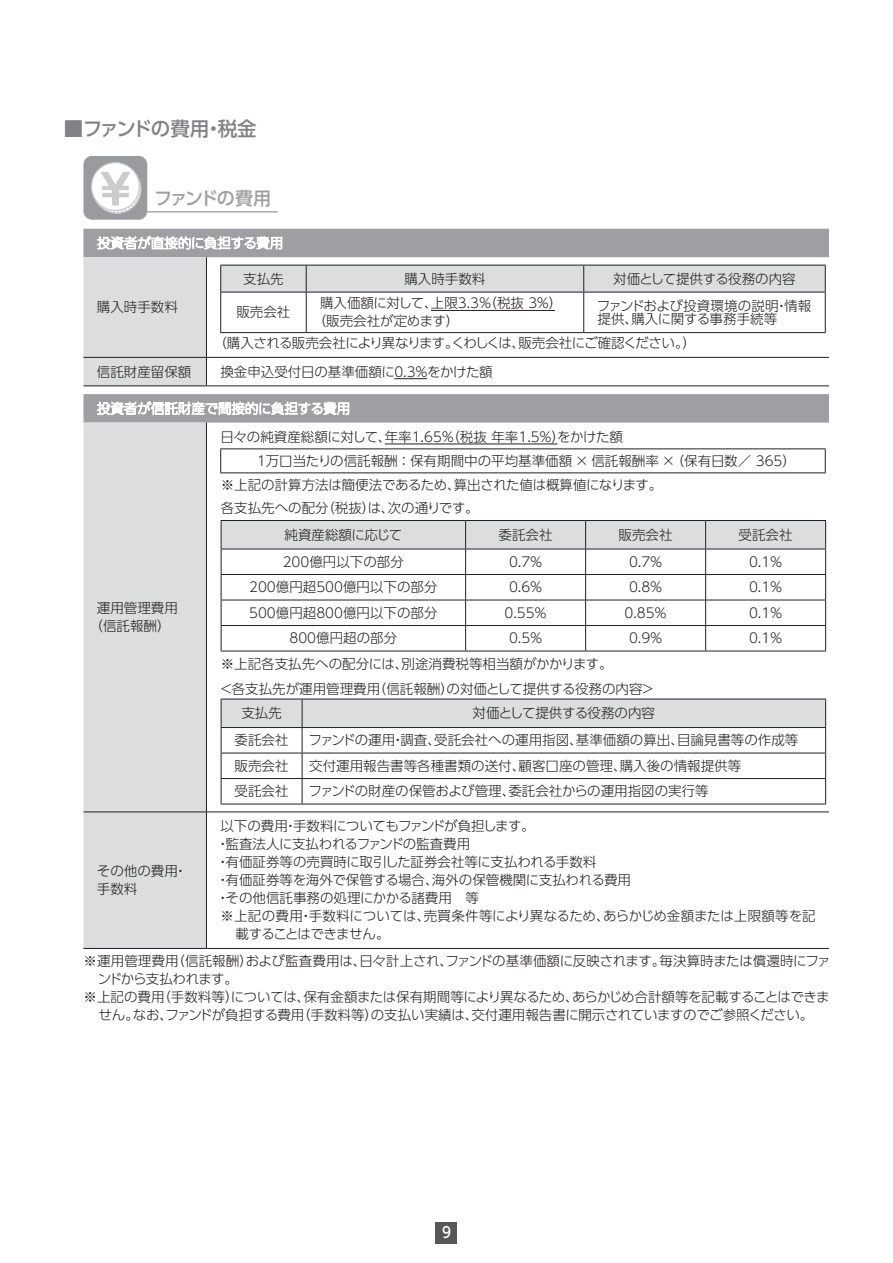
<style>
.page{position:relative;width:893px;height:1263px;background:#fff}
.page>*{position:absolute;margin:0;border:0;box-sizing:border-box;transform-origin:0 0}
.t1{font:500 19.5px "UD Shin Go Pro";letter-spacing:-.06em;color:#808285}
.t2{font:500 18px "UD Shin Go Pro";letter-spacing:-.095em;color:#9d9fa2}
.t3{font:500 15px "UD Shin Go Pro";color:#fff;scale:.9 1}
.t4{font:300 13.5px/18px "UD Shin Go Pro";color:#231f20}
.t5{font:300 13.5px "UD Shin Go Pro";letter-spacing:-.02em;color:#231f20}
.t6{font:300 13.5px "UD Shin Go Pro";letter-spacing:-.025em;color:#231f20}
.t7{font:300 13.5px "UD Shin Go Pro";letter-spacing:-.045em;color:#231f20}
.t8{font:300 13.5px "UD Shin Go Pro";letter-spacing:-.035em;color:#231f20}
.t9{font:300 13.5px "UD Shin Go Pro";letter-spacing:-.055em;color:#231f20}
.t10{font:300 13.5px "UD Shin Go Pro";letter-spacing:-.05em;color:#231f20}
</style>
<div class="page">
<div style="left:436px;top:1222px;width:21px;height:21px;background:#57585a"></div>
<div style="left:83px;top:156px;width:64px;height:64px;background:#999b9e;border-radius:9px"></div>
<div style="left:91px;top:163px;width:48px;height:48px;background:#fff;border-radius:50%"></div>
<div style="left:91px;top:162px;width:49px;height:49px;border:1px solid #cbccce;border-radius:50%"></div>
<svg style="left:100px;top:172px;width:42px;height:42px"></svg>
<hr style="left:128px;top:211px;width:150px;height:1px;background:#999b9e">
<svg style="left:83px;top:229px;width:746px;height:194px"></svg>
<div style="left:83px;top:423px;width:123px;height:525px;background:#dcdddf"></div>
<hr style="left:206px;top:357px;width:623px;height:1px;background:#231f20">
<div style="left:83px;top:257px;width:124px;height:128px;background:#dcdddf"></div>
<hr style="left:83px;top:385px;width:123px;height:1px;background:#231f20">
<hr style="left:206px;top:385px;width:623px;height:1px;background:#231f20">
<hr style="left:83px;top:811px;width:123px;height:1px;background:#231f20">
<hr style="left:206px;top:811px;width:623px;height:1px;background:#231f20">
<hr style="left:206px;top:812px;width:1px;height:136px;background:#231f20">
<hr style="left:83px;top:948px;width:123px;height:1px;background:#231f20">
<hr style="left:206px;top:948px;width:623px;height:1px;background:#231f20">
<hr style="left:206px;top:423px;width:1px;height:388px;background:#231f20">
<svg style="left:97px;top:235px;width:185px;height:15px"></svg>
<svg style="left:220px;top:265px;width:606px;height:27px;background:#d3d4d6"></svg>
<hr style="left:220px;top:292px;width:86px;height:1px;background:#231f20">
<hr style="left:220px;top:292px;width:1px;height:40px;background:#231f20">
<hr style="left:306px;top:292px;width:278px;height:1px;background:#231f20">
<hr style="left:306px;top:292px;width:1px;height:40px;background:#231f20">
<hr style="left:584px;top:292px;width:242px;height:1px;background:#231f20">
<hr style="left:583px;top:292px;width:1px;height:40px;background:#231f20">
<hr style="left:825px;top:292px;width:1px;height:40px;background:#231f20">
<hr style="left:220px;top:332px;width:86px;height:1px;background:#231f20">
<hr style="left:306px;top:332px;width:278px;height:1px;background:#231f20">
<hr style="left:584px;top:332px;width:242px;height:1px;background:#231f20">
<hr style="left:431px;top:310px;width:124px;height:1px;background:#231f20">
<hr style="left:394px;top:378px;width:33px;height:1px;background:#231f20">
<svg style="left:97px;top:401px;width:252px;height:14px"></svg>
<hr style="left:220px;top:448px;width:606px;height:1px;background:#231f20">
<svg style="left:220px;top:449px;width:1px;height:23px"></svg>
<svg style="left:825px;top:449px;width:1px;height:23px"></svg>
<hr style="left:220px;top:472px;width:606px;height:1px;background:#231f20">
<hr style="left:385px;top:444px;width:172px;height:1px;background:#231f20">
<svg style="left:221px;top:520px;width:605px;height:131px"></svg>
<hr style="left:221px;top:651px;width:245px;height:1px;background:#231f20">
<hr style="left:466px;top:651px;width:120px;height:1px;background:#231f20">
<hr style="left:586px;top:651px;width:120px;height:1px;background:#231f20">
<hr style="left:706px;top:651px;width:120px;height:1px;background:#231f20">
<svg style="left:221px;top:699px;width:605px;height:105px"></svg>
<hr style="left:221px;top:804px;width:81px;height:1px;background:#231f20">
<hr style="left:302px;top:804px;width:524px;height:1px;background:#231f20">
<h1 class="t1" style="left:64px;top:112px;width:194px">■ファンドの費用・税金</h1>
<h2 class="t2" style="left:154px;top:184px;width:118px">ファンドの費用</h2>
<p class="t4" style="left:97px;top:298px;width:82px">購入時手数料</p>
<p class="t4" style="left:243px;top:269px;width:42px">支払先</p>
<p class="t4" style="left:404px;top:269px;width:82px">購入時手数料</p>
<p class="t4" style="left:613px;top:269px;width:184px">対価として提供する役務の内容</p>
<p class="t4" style="left:236px;top:303px;width:55px">販売会社</p>
<p class="t4" style="left:313px;top:294px;width:251px;text-indent:7px">購入価額に対して、上限3.3％（税抜 ３％）（販売会社が定めます）</p>
<p class="t4" style="left:597px;top:298px;width:216px;line-height:13.5px">ファンドおよび投資環境の説明・情報提供、購入に関する事務手続等</p>
<p class="t7" style="left:213px;top:332px;width:484px">（購入される販売会社により異なります。くわしくは、販売会社にご確認ください。）</p>
<p class="t4" style="left:97px;top:362px;width:96px">信託財産留保額</p>
<p class="t4" style="left:220px;top:362px;width:274px">換金申込受付日の基準価額に0.3％をかけた額</p>
<p class="t4" style="left:90px;top:599px;width:90px;text-align:center">運用管理費用（信託報酬）</p>
<p class="t4" style="left:220px;top:427px;width:404px">日々の純資産総額に対して、年率1.65％（税抜 年率1.5％）をかけた額</p>
<p class="t4" style="left:255px;top:451px;width:543px">１万口当たりの信託報酬 ：保有期間中の平均基準価額 × 信託報酬率 × （保有日数／ 365）</p>
<p class="t5" style="left:221px;top:474px;width:443px">※上記の計算方法は簡便法であるため、算出された値は概算値になります。</p>
<p class="t4" style="left:221px;top:499px;width:259px">各支払先への配分（税抜）は、次の通りです。</p>
<p class="t5" style="left:285px;top:524px;width:119px">純資産総額に応じて</p>
<p class="t4" style="left:499px;top:525px;width:55px">委託会社</p>
<p class="t4" style="left:619px;top:525px;width:55px">販売会社</p>
<p class="t4" style="left:739px;top:525px;width:55px">受託会社</p>
<p class="t4" style="left:283px;top:552px;width:123px">200億円以下の部分</p>
<p class="t4" style="left:509px;top:552px;width:35px">0.7％</p>
<p class="t4" style="left:629px;top:552px;width:35px">0.7％</p>
<p class="t4" style="left:749px;top:552px;width:35px">0.1％</p>
<p class="t4" style="left:249px;top:578px;width:190px">200億円超500億円以下の部分</p>
<p class="t4" style="left:509px;top:578px;width:35px">0.6％</p>
<p class="t4" style="left:629px;top:578px;width:35px">0.8％</p>
<p class="t4" style="left:749px;top:578px;width:35px">0.1％</p>
<p class="t4" style="left:249px;top:603px;width:190px">500億円超800億円以下の部分</p>
<p class="t4" style="left:505px;top:603px;width:44px">0.55％</p>
<p class="t4" style="left:625px;top:603px;width:44px">0.85％</p>
<p class="t4" style="left:749px;top:603px;width:35px">0.1％</p>
<p class="t4" style="left:289px;top:629px;width:109px">800億円超の部分</p>
<p class="t4" style="left:509px;top:629px;width:35px">0.5％</p>
<p class="t4" style="left:629px;top:629px;width:35px">0.9％</p>
<p class="t4" style="left:749px;top:629px;width:35px">0.1％</p>
<p class="t4" style="left:219px;top:650px;width:437px;line-height:26px">※上記各支払先への配分には、別途消費税等相当額がかかります。<br>＜各支払先が運用管理費用（信託報酬）の対価として提供する役務の内容＞</p>
<p class="t4" style="left:241px;top:704px;width:42px">支払先</p>
<p class="t4" style="left:473px;top:704px;width:184px">対価として提供する役務の内容</p>
<p class="t4" style="left:235px;top:731px;width:55px">委託会社</p>
<p class="t4" style="left:309px;top:731px;width:491px">ファンドの運用・調査、受託会社への運用指図、基準価額の算出、目論見書等の作成等</p>
<p class="t4" style="left:235px;top:756px;width:55px">販売会社</p>
<p class="t4" style="left:309px;top:756px;width:434px">交付運用報告書等各種書類の送付、顧客口座の管理、購入後の情報提供等</p>
<p class="t4" style="left:235px;top:782px;width:55px">受託会社</p>
<p class="t4" style="left:309px;top:782px;width:402px">ファンドの財産の保管および管理、委託会社からの運用指図の実行等</p>
<p class="t8" style="left:220px;top:815px;width:316px">以下の費用・手数料についてもファンドが負担します。</p>
<p class="t5" style="left:216px;top:833px;width:256px">・監査法人に支払われるファンドの監査費用</p>
<p class="t4" style="left:216px;top:853px;width:382px">・有価証券等の売買時に取引した証券会社等に支払われる手数料</p>
<p class="t4" style="left:216px;top:871px;width:416px">・有価証券等を海外で保管する場合、海外の保管機関に支払われる費用</p>
<p class="t4" style="left:216px;top:889px;width:264px">・その他信託事務の処理にかかる諸費用　等</p>
<p class="t4" style="left:220px;top:907px;width:597px">※上記の費用・手数料については、売買条件等により異なるため、あらかじめ金額または上限額等を記</p>
<p class="t9" style="left:235px;top:923px;width:156px">載することはできません。</p>
<p class="t4" style="left:83px;top:951px;width:749px">※運用管理費用（信託報酬）および監査費用は、日々計上され、ファンドの基準価額に反映されます。毎決算時または償還時にファ</p>
<p class="t10" style="left:98px;top:967px;width:141px">ンドから支払われます。</p>
<p class="t6" style="left:83px;top:985px;width:748px">※上記の費用（手数料等）については、保有金額または保有期間等により異なるため、あらかじめ合計額等を記載することはできま</p>
<p class="t5" style="left:98px;top:1003px;width:716px">せん。なお、ファンドが負担する費用（手数料等）の支払い実績は、交付運用報告書に開示されていますのでご参照ください。</p>
<p class="t4" style="left:97px;top:862px;width:92px">その他の費用・手数料</p>
<p class="t3" style="left:442px;top:1220px;width:11px">9</p>
</div>
